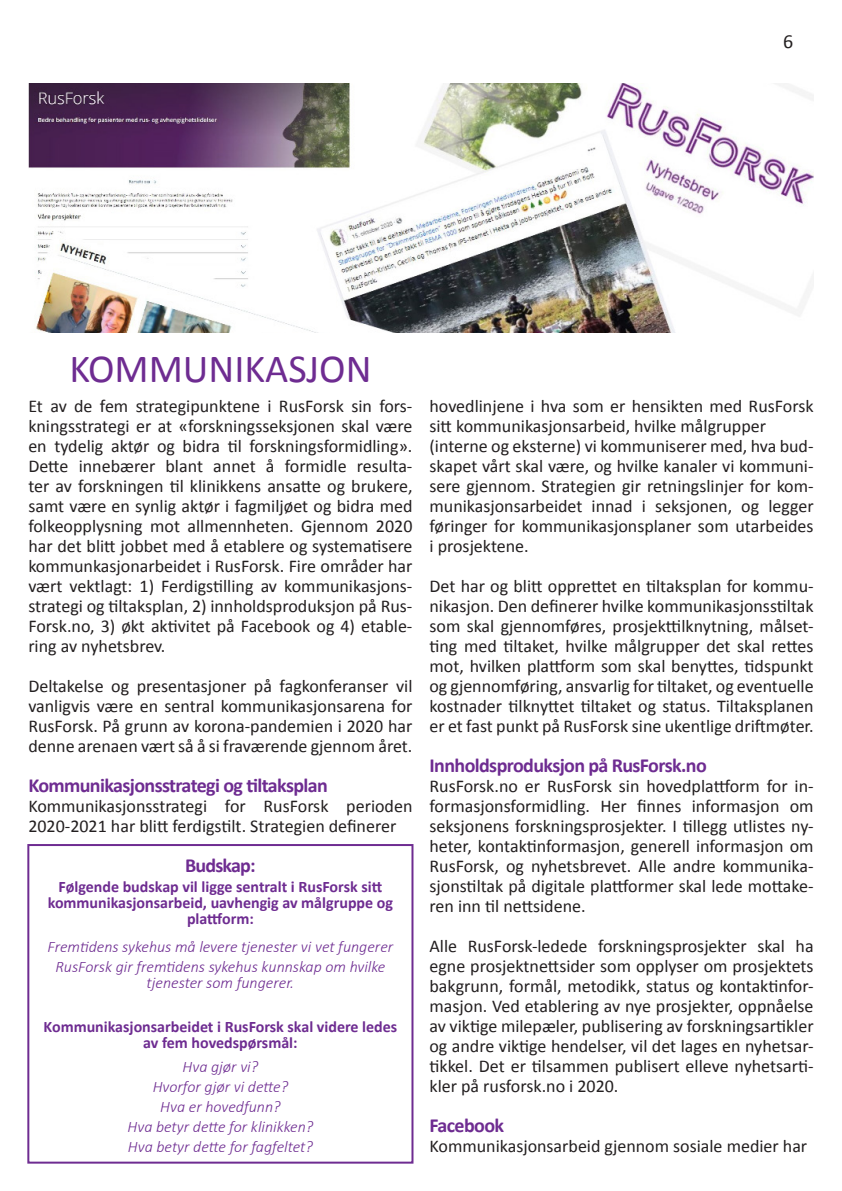
<style>
.page{position:relative;width:842px;height:1191px;background:#fff}
.page>*{position:absolute;margin:0;border:0;box-sizing:border-box;transform-origin:0 0}
.Tittel_innmat{font:40px "Calibri";color:#6e2c91}
.Mellomtittel{font:700 20px "Calibri";letter-spacing:-.03em;color:#6e2c91}
.Mellomtittel_lilla_b{font:700 20px "Calibri";letter-spacing:-.04em;color:#6e2c91}
.t1{font:20px "Calibri";color:#231f20}
.Brødtekst{font:18px/20px "Calibri";color:#231f20;text-align:justify}
.Brødtekst_lilla_boks{font:italic 300 16px/16px "Calibri";color:#6e2c91;text-align:center}
.Brødtekst_lilla_boks-2{font:700 16px/16px "Calibri";color:#6e2c91;text-align:center}
</style>
<div class="page">
<img style="left:28px;top:84px;width:786px;height:248px">
<div style="left:27px;top:844px;width:386px;height:319px;border:2px solid #6e2c91"></div>
<p class="t1" style="left:783px;top:29px;width:12px">6</p>
<p class="Tittel_innmat" style="left:69px;top:343px;width:304px">KOMMUNIKASJON</p>
<p class="Brødtekst" style="left:28px;top:396px;width:386px">Et av de fem strategipunktene i RusForsk sin fors&shy;kningsstrategi er at «forskningsseksjonen skal være en tydelig aktør og bidra til forskningsformidling».<br>Dette innebærer blant annet å formidle resulta&shy;ter av forskningen til klinikkens ansatte og brukere, samt være en synlig aktør i fagmiljøet og bidra med folkeopplysning mot allmennheten. Gjennom 2020 har det blitt jobbet med å etablere og systematisere kommunkasjonarbeidet i RusForsk. Fire områder har vært vektlagt: 1) Ferdigstilling av kommunikasjons&shy;strategi og tiltaksplan, 2) innholdsproduksjon på Rus-Forsk.no, 3) økt aktivitet på Facebook og 4) etable&shy;ring av nyhetsbrev.</p>
<p class="Brødtekst" style="left:28px;top:676px;width:386px">Deltakelse og presentasjoner på fagkonferanser vil vanligvis være en sentral kommunikasjonsarena for RusForsk. På grunn av korona-pandemien i 2020 har denne arenaen vært så å si fraværende gjennom året.</p>
<p class="Mellomtittel" style="left:28px;top:773px;width:301px">Kommunikasjonsstrategi og tiltaksplan</p>
<p class="Brødtekst" style="left:28px;top:796px;width:386px">Kommunikasjonsstrategi for RusForsk perioden<br>2020-2021 har blitt ferdigstilt. Strategien definerer</p>
<p class="Mellomtittel_lilla_b" style="left:185px;top:853px;width:72px">Budskap:</p>
<p class="Brødtekst_lilla_boks-2" style="left:48px;top:879px;width:347px">Følgende budskap vil ligge sentralt i RusForsk sitt kommunikasjonsarbeid, uavhengig av målgruppe og plattform:</p>
<p class="Brødtekst_lilla_boks" style="left:48px;top:939px;width:347px">Fremtidens sykehus må levere tjenester vi vet fungerer</p>
<p class="Brødtekst_lilla_boks" style="left:55px;top:959px;width:331px">RusForsk gir fremtidens sykehus kunnskap om hvilke tjenester som fungerer.</p>
<p class="Brødtekst_lilla_boks-2" style="left:44px;top:1019px;width:355px">Kommunikasjonsarbeidet i RusForsk skal videre ledes av fem hovedspørsmål:</p>
<p class="Brødtekst_lilla_boks" style="left:183px;top:1059px;width:77px">Hva gjør vi?</p>
<p class="Brødtekst_lilla_boks" style="left:153px;top:1079px;width:137px">Hvorfor gjør vi dette?</p>
<p class="Brødtekst_lilla_boks" style="left:160px;top:1099px;width:122px">Hva er hovedfunn?</p>
<p class="Brødtekst_lilla_boks" style="left:128px;top:1119px;width:187px">Hva betyr dette for klinikken?</p>
<p class="Brødtekst_lilla_boks" style="left:128px;top:1139px;width:186px">Hva betyr dette for fagfeltet?</p>
<p class="Brødtekst" style="left:429px;top:396px;width:386px">hovedlinjene i hva som er hensikten med RusForsk sitt kommunikasjonsarbeid, hvilke målgrupper</p>
<p class="Brødtekst" style="left:429px;top:436px;width:386px">(interne og eksterne) vi kommuniserer med, hva bud&shy;skapet vårt skal være, og hvilke kanaler vi kommuni&shy;sere gjennom. Strategien gir retningslinjer for kom&shy;munikasjonsarbeidet innad i seksjonen, og legger føringer for kommunikasjonsplaner som utarbeides i prosjektene.</p>
<p class="Brødtekst" style="left:429px;top:576px;width:386px">Det har og blitt opprettet en tiltaksplan for kommu&shy;nikasjon. Den definerer hvilke kommunikasjonsstiltak som skal gjennomføres, prosjekttilknytning, målset&shy;ting med tiltaket, hvilke målgrupper det skal rettes mot, hvilken plattform som skal benyttes, tidspunkt og gjennomføring, ansvarlig for tiltaket, og eventuelle kostnader tilknyttet tiltaket og status. Tiltaksplanen er et fast punkt på RusForsk sine ukentlige driftmøter.</p>
<p class="Mellomtittel" style="left:429px;top:753px;width:279px">Innholdsproduksjon på RusForsk.no</p>
<p class="Brødtekst" style="left:429px;top:776px;width:386px">RusForsk.no er RusForsk sin hovedplattform for in&shy;formasjonsformidling. Her finnes informasjon om seksjonens forskningsprosjekter. I tillegg utlistes ny&shy;heter, kontaktinformasjon, generell informasjon om RusForsk, og nyhetsbrevet. Alle andre kommunika&shy;sjonstiltak på digitale plattformer skal lede mottake&shy;ren inn til nettsidene.</p>
<p class="Brødtekst" style="left:429px;top:936px;width:386px">Alle RusForsk-ledede forskningsprosjekter skal ha egne prosjektnettsider som opplyser om prosjektets bakgrunn, formål, metodikk, status og kontaktinfor&shy;masjon. Ved etablering av nye prosjekter, oppnåelse av viktige milepæler, publisering av forskningsartikler og andre viktige hendelser, vil det lages en nyhetsar&shy;tikkel. Det er tilsammen publisert elleve nyhetsarti&shy;kler på rusforsk.no i 2020.</p>
<p class="Mellomtittel" style="left:429px;top:1113px;width:76px">Facebook</p>
<p class="Brødtekst" style="left:429px;top:1136px;width:379px">Kommunikasjonsarbeid gjennom sosiale medier har</p>
</div>
